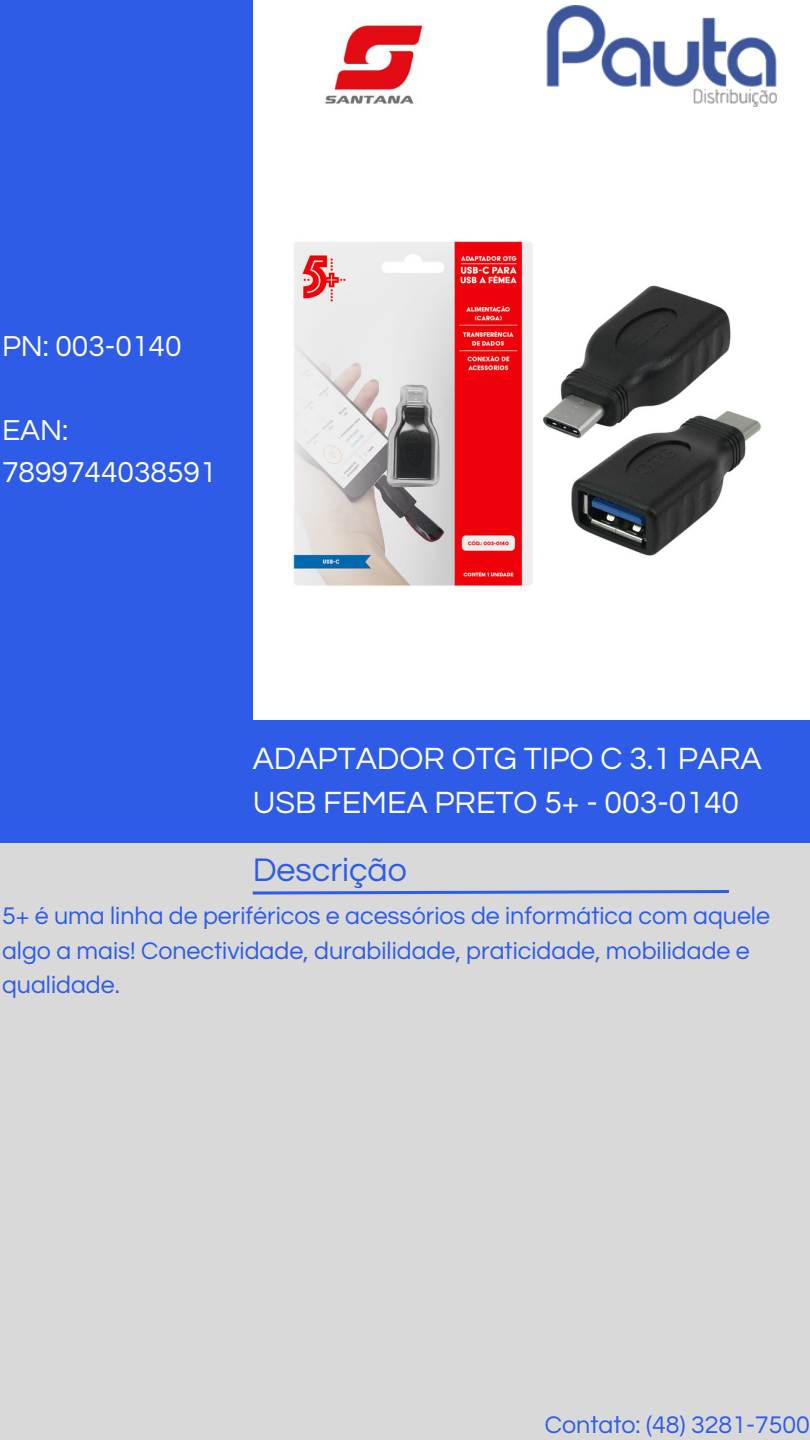
<style>
.page{position:relative;width:810px;height:1440px;background:#fff}
.page>*{position:absolute;margin:0;border:0;box-sizing:border-box;transform-origin:0 0}
.t1{font:34px "Questrial";color:#2e5ce6}
.t2{font:32px/44.5px "Questrial";color:#fff}
.t3{font:30px/42px "Questrial";color:#fff}
.t4{font:25px/34.5px "Questrial";color:#2e5ce6}
</style>
<div class="page">
<div style="left:0;top:837px;width:810px;height:603px;background:#d9d9d9"></div>
<div style="left:0;top:0;width:253px;height:843px;background:#2e5ce6"></div>
<div style="left:253px;top:720px;width:557px;height:123px;background:#2e5ce6"></div>
<img style="left:325px;top:24px;width:98px;height:80px">
<img style="left:546px;top:5px;width:231px;height:102px">
<svg style="left:252px;top:890px;width:477px;height:5px"></svg>
<img style="left:293px;top:241px;width:468px;height:345px">
<p class="t3" style="left:2px;top:326px;width:181px">PN: 003-0140</p>
<p class="t3" style="left:2px;top:410px;width:216px">EAN:<br>7899744038591</p>
<h2 class="t2" style="left:253px;top:737px;width:511px">ADAPTADOR OTG TIPO C 3.1 PARA<br>USB FEMEA PRETO 5+ - 003-0140</h2>
<p class="t1" style="left:253px;top:854px;width:156px">Descrição</p>
<p class="t4" style="left:2px;top:899px;width:769px">5+ é uma linha de periféricos e acessórios de informática com aquele algo a mais! Conectividade, durabilidade, praticidade, mobilidade e qualidade.</p>
<h1 class="t4" style="left:545px;top:1408px;width:267px">Contato: (48) 3281-7500</h1>
</div>
